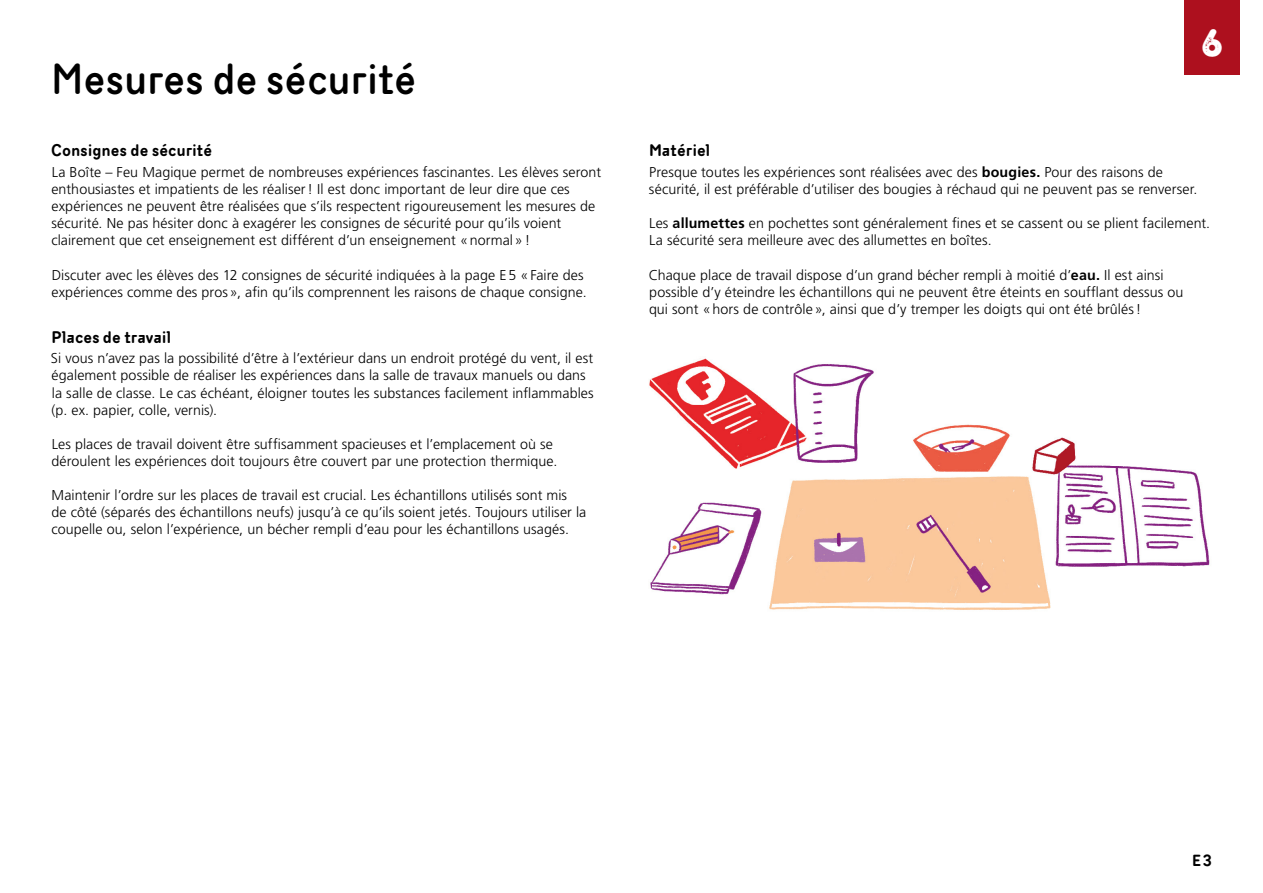
<style>
.page{position:relative;width:1263px;height:893px;background:#fff}
.page>*{position:absolute;margin:0;border:0;box-sizing:border-box;transform-origin:0 0}
.t1{font:500 45px "TT Milks";letter-spacing:.01em;color:#000}
.t2{font:39px "TT Milks Casual 700 One";color:#fff}
.t3{font:600 17.25px "TT Milks";letter-spacing:.02em;color:#000}
.t4{font:600 16.5px "TT Milks";color:#000}
.t5{font:300 14.25px/17.1px "Frutiger LT Std";letter-spacing:.005em;color:#000}
.s1{font-weight:700}
</style>
<div class="page">
<div style="left:1184px;top:0;width:55px;height:74px;background:#ad101e"></div>
<img style="left:649px;top:358px;width:561px;height:252px">
<h1 class="t1" style="left:51px;top:51px;width:367px">Mesures de sécurité</h1>
<p class="t3" style="left:51px;top:140px;width:163px">Consignes de sécurité</p>
<p class="t5" style="left:51px;top:164px;width:551px">La Boîte – Feu Magique permet de nombreuses expériences fascinantes. Les élèves seront enthousiastes et impatients de les réaliser! Il est donc important de leur dire que ces expériences ne peuvent être réalisées que s’ils respectent rigoureusement les mesures de sécurité. Ne pas hésiter donc à exagérer les consignes de sécurité pour qu’ils voient clairement que cet enseignement est différent d’un enseignement «normal»!</p>
<p class="t5" style="left:51px;top:266px;width:537px">Discuter avec les élèves des 12 consignes de sécurité indiquées à la page E5 «Faire des expériences comme des pros», afin qu’ils comprennent les raisons de chaque consigne.</p>
<p class="t3" style="left:52px;top:326px;width:121px">Places de travail</p>
<p class="t5" style="left:51px;top:350px;width:544px">Si vous n’avez pas la possibilité d’être à l’extérieur dans un endroit protégé du vent, il est également possible de réaliser les expériences dans la salle de travaux manuels ou dans la salle de classe. Le cas échéant, éloigner toutes les substances facilement inflammables (p. ex. papier, colle, vernis).</p>
<p class="t5" style="left:52px;top:436px;width:507px">Les places de travail doivent être suffisamment spacieuses et l’emplacement où se déroulent les expériences doit toujours être couvert par une protection thermique.</p>
<p class="t5" style="left:51px;top:487px;width:536px">Maintenir l’ordre sur les places de travail est crucial. Les échantillons utilisés sont mis<br>de côté (séparés des échantillons neufs) jusqu’à ce qu’ils soient jetés. Toujours utiliser la coupelle ou, selon l’expérience, un bécher rempli d’eau pour les échantillons usagés.</p>
<h2 class="t2" style="left:1201px;top:19px;width:23px">6</h2>
<p class="t3" style="left:649px;top:140px;width:63px">Matériel</p>
<p class="t5" style="left:649px;top:164px;width:550px">Presque toutes les expériences sont réalisées avec des <span class="s1">bougies.</span> Pour des raisons de sécurité, il est préférable d’utiliser des bougies à réchaud qui ne peuvent pas se renverser.</p>
<p class="t5" style="left:649px;top:215px;width:563px">Les <span class="s1">allumettes</span> en pochettes sont généralement fines et se cassent ou se plient facilement.<br>La sécurité sera meilleure avec des allumettes en boîtes.</p>
<p class="t5" style="left:649px;top:266px;width:536px">Chaque place de travail dispose d’un grand bécher rempli à moitié d’<span class="s1">eau.</span> Il est ainsi possible d’y éteindre les échantillons qui ne peuvent être éteints en soufflant dessus ou qui sont «hors de contrôle», ainsi que d’y tremper les doigts qui ont été brûlés!</p>
<p class="t4" style="left:1192px;top:850px;width:21px">E3</p>
</div>
